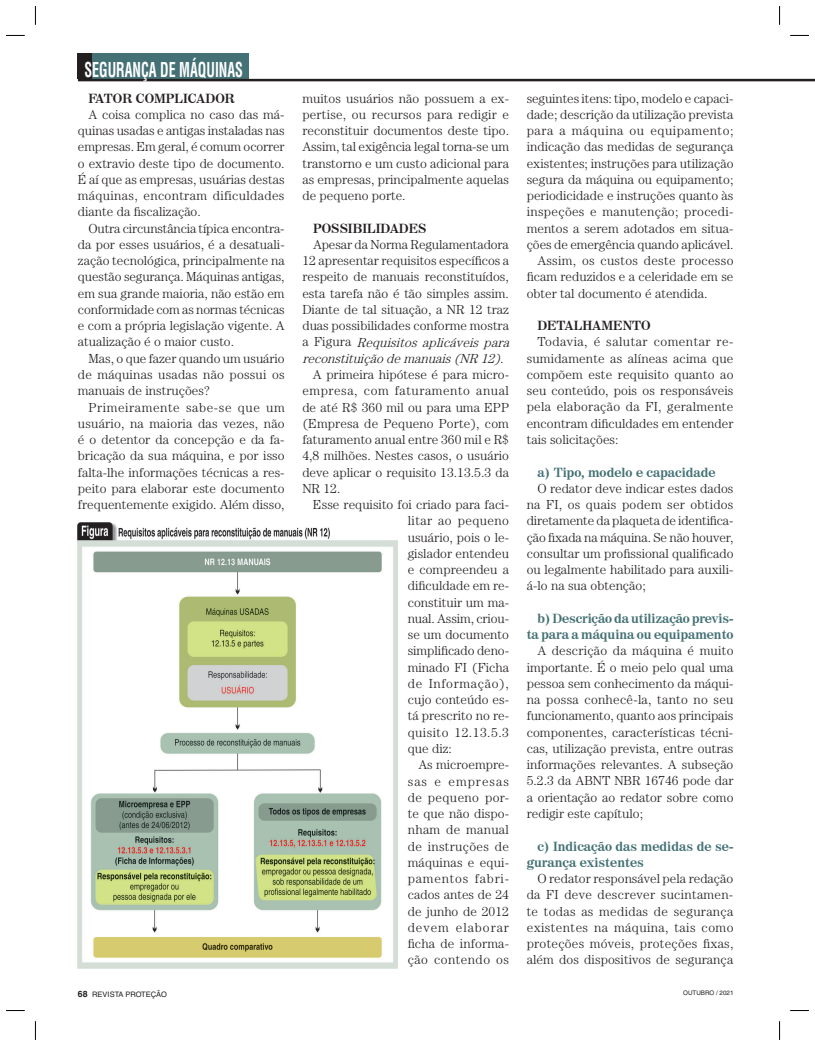
<style>
.page{position:relative;width:815px;height:1046px;background:#fff}
.page>*{position:absolute;margin:0;border:0;box-sizing:border-box;transform-origin:0 0}
.t1{font:700 condensed 20px "Helvetica";color:#fff;scale:.7 1}
.t2{font:300 13.12px/16.2px "Century";color:#231f20;text-align:justify}
.t3{font:700 13.12px/16.2px "Century 725 BT";color:#447175;text-align:right}
.t4{font:300 13.12px "Century";letter-spacing:.025em;color:#231f20}
.t5{font:700 13.12px "Century 725 BT";color:#231f20}
.t6{font:300 13.12px "Century";letter-spacing:.04em;color:#231f20}
.t7{font:700 8.75px "Helvetica";color:#231f20}
.t8{font:7.5px "Helvetica";color:#231f20}
.t9{font:6.25px "Helvetica";color:#231f20}
.s1{font-style:italic}
</style>
<div class="page">
<div style="left:78px;top:53px;width:170px;height:26px;background:#447175"></div>
<hr style="left:78px;top:79px;width:737px;height:2px;background:#231f20">
<div style="left:78px;top:53px;width:14px;height:26px;background:#231f20"></div>
<img style="left:78px;top:522px;width:319px;height:445px">
<svg style="left:6px;top:35px;width:19px;height:1px"></svg>
<svg style="left:790px;top:35px;width:19px;height:1px"></svg>
<svg style="left:6px;top:1010px;width:19px;height:1px"></svg>
<svg style="left:790px;top:1010px;width:19px;height:1px"></svg>
<svg style="left:35px;top:6px;width:1px;height:19px"></svg>
<svg style="left:35px;top:1021px;width:1px;height:18px"></svg>
<svg style="left:779px;top:6px;width:1px;height:19px"></svg>
<svg style="left:779px;top:1021px;width:1px;height:18px"></svg>
<h1 class="t1" style="left:84px;top:57px;width:228px">SEGURANÇA DE MÁQUINAS</h1>
<p class="t5" style="left:89px;top:90px;width:148px">FATOR COMPLICADOR</p>
<p class="t2" style="left:78px;top:106px;width:208px;text-indent:11px">A coisa complica no caso das má&shy;quinas usadas e antigas instaladas nas empresas. Em geral, é comum ocorrer o extravio deste tipo de documento.<br>É aí que as empresas, usuárias destas máquinas, encontram dificuldades diante da fiscalização.</p>
<p class="t2" style="left:78px;top:220px;width:208px;text-indent:11px">Outra circunstância típica encontra&shy;da por esses usuários, é a desatuali&shy;zação tecnológica, principalmente na questão segurança. Máquinas antigas, em sua grande maioria, não estão em conformidade com as normas técnicas e com a própria legislação vigente. A atualização é o maior custo.</p>
<p class="t2" style="left:78px;top:350px;width:208px;text-indent:11px">Mas, o que fazer quando um usuário de máquinas usadas não possui os manuais de instruções?</p>
<p class="t2" style="left:78px;top:398px;width:208px;text-indent:11px">Primeiramente sabe-se que um usuário, na maioria das vezes, não é o detentor da concepção e da fa&shy;bricação da sua máquina, e por isso falta-lhe informações técnicas a res&shy;peito para elaborar este documento frequentemente exigido. Além disso,</p>
<p class="t2" style="left:302px;top:90px;width:208px">muitos usuários não possuem a ex&shy;pertise, ou recursos para redigir e reconstituir documentos deste tipo.<br>Assim, tal exigência legal torna-se um transtorno e um custo adicional para as empresas, principalmente aquelas de pequeno porte.</p>
<p class="t5" style="left:313px;top:220px;width:115px">POSSIBILIDADES</p>
<p class="t2" style="left:302px;top:236px;width:212px;text-align:center">Apesar da Norma Regulamentadora 12 apresentar requisitos específicos a respeito de manuais reconstituídos, esta tarefa não é tão simples assim.<br>Diante de tal situação, a NR 12 traz duas possibilidades conforme mostra a F i g u r a <span class="s1">Requisitos aplicáveis para reconstituiçãodemanuais(NR 12).</span></p>
<p class="t2" style="left:302px;top:366px;width:208px;text-indent:11px">A primeira hipótese é para micro&shy;empresa, com faturamento anual de até R$ 360 mil ou para uma EPP (Empresa de Pequeno Porte), com faturamento anual entre 360 mil e R$ 4,8 milhões. Nestes casos, o usuário deve aplicar o requisito 13.13.5.3 da NR 12.</p>
<p class="t2" style="left:408px;top:496px;width:103px;text-indent:-95px">Esse requisito foi criado para faci&shy;litar ao pequeno usuário, pois o le&shy;gislador entendeu e compreendeu a dificuldade em re&shy;constituir um ma&shy;nual. Assim, criou&shy;se um documento simplificado deno&shy;minado FI (Ficha de Informação), cujo conteúdo es&shy;tá prescrito no re&shy;quisito 12.13.5.3 que diz:</p>
<p class="t2" style="left:408px;top:756px;width:103px;text-indent:11px">As microempre&shy;sas e empresas de pequeno por&shy;te que não dispo&shy;nham de manual de instruções de máquinas e equi&shy;pamentos fabri&shy;cados antes de 24 de junho de 2012 devem elaborar ficha de informa&shy;ção contendo os</p>
<p class="t2" style="left:527px;top:90px;width:208px">seguintes itens: tipo, modelo e capaci-</p>
<p class="t2" style="left:527px;top:106px;width:208px">dade; descrição da utilização prevista</p>
<p class="t6" style="left:527px;top:123px;width:208px">para a máquina ou equipamento;</p>
<p class="t2" style="left:527px;top:138px;width:208px">indicação das medidas de segurança</p>
<p class="t2" style="left:527px;top:155px;width:208px">existentes; instruções para utilização</p>
<p class="t2" style="left:527px;top:171px;width:208px">segura da máquina ou equipamento;</p>
<p class="t2" style="left:527px;top:187px;width:208px">periodicidade e instruções quanto às</p>
<p class="t4" style="left:527px;top:204px;width:208px">inspeções e manutenção; procedi-</p>
<p class="t2" style="left:527px;top:220px;width:208px">mentos a serem adotados em situa-</p>
<p class="t2" style="left:527px;top:236px;width:208px">ções de emergência quando aplicável.</p>
<p class="t4" style="left:537px;top:253px;width:198px">Assim, os custos deste processo</p>
<p class="t2" style="left:527px;top:268px;width:208px">ficam reduzidos e a celeridade em se</p>
<p class="t2" style="left:527px;top:285px;width:182px">obter tal documento é atendida.</p>
<p class="t5" style="left:537px;top:317px;width:115px">DETALHAMENTO</p>
<p class="t2" style="left:527px;top:333px;width:208px;text-indent:11px">Todavia, é salutar comentar re&shy;sumidamente as alíneas acima que compõem este requisito quanto ao seu conteúdo, pois os responsáveis pela elaboração da FI, geralmente encontram dificuldades em entender tais solicitações:</p>
<p class="t3" style="left:537px;top:463px;width:180px">a) Tipo, modelo e capacidade</p>
<p class="t2" style="left:527px;top:480px;width:208px;text-indent:11px">O redator deve indicar estes dados na FI, os quais podem ser obtidos diretamente da plaqueta de identifica&shy;ção fixada na máquina. Se não houver, consultar um profissional qualificado ou legalmente habilitado para auxili&shy;á-lo na sua obtenção;</p>
<p class="t3" style="left:527px;top:609px;width:208px">b) Descrição da utilização previs&shy;ta para a máquina ou equipamento</p>
<p class="t2" style="left:527px;top:642px;width:208px;text-indent:11px">A descrição da máquina é muito importante. É o meio pelo qual uma pessoa sem conhecimento da máqui&shy;na possa conhecê-la, tanto no seu funcionamento, quanto aos principais componentes, características técni&shy;cas, utilização prevista, entre outras informações relevantes. A subseção 5.2.3 da ABNT NBR 16746 pode dar a orientação ao redator sobre como redigir este capítulo;</p>
<p class="t3" style="left:527px;top:837px;width:208px;text-align:left;text-indent:11px">c) Indicação das medidas de se&shy;gurança existentes</p>
<p class="t2" style="left:527px;top:870px;width:208px;text-indent:11px">O redator responsável pela redação da FI deve descrever sucintamen&shy;te todas as medidas de segurança existentes na máquina, tais como proteções móveis, proteções fixas, além dos dispositivos de segurança</p>
<p class="t8" style="left:92px;top:989px;width:76px">REVISTA PROTEÇÃO</p>
<p class="t7" style="left:78px;top:988px;width:11px">68</p>
<p class="t9" style="left:683px;top:988px;width:52px">OUTUBRO / 2021</p>
</div>
